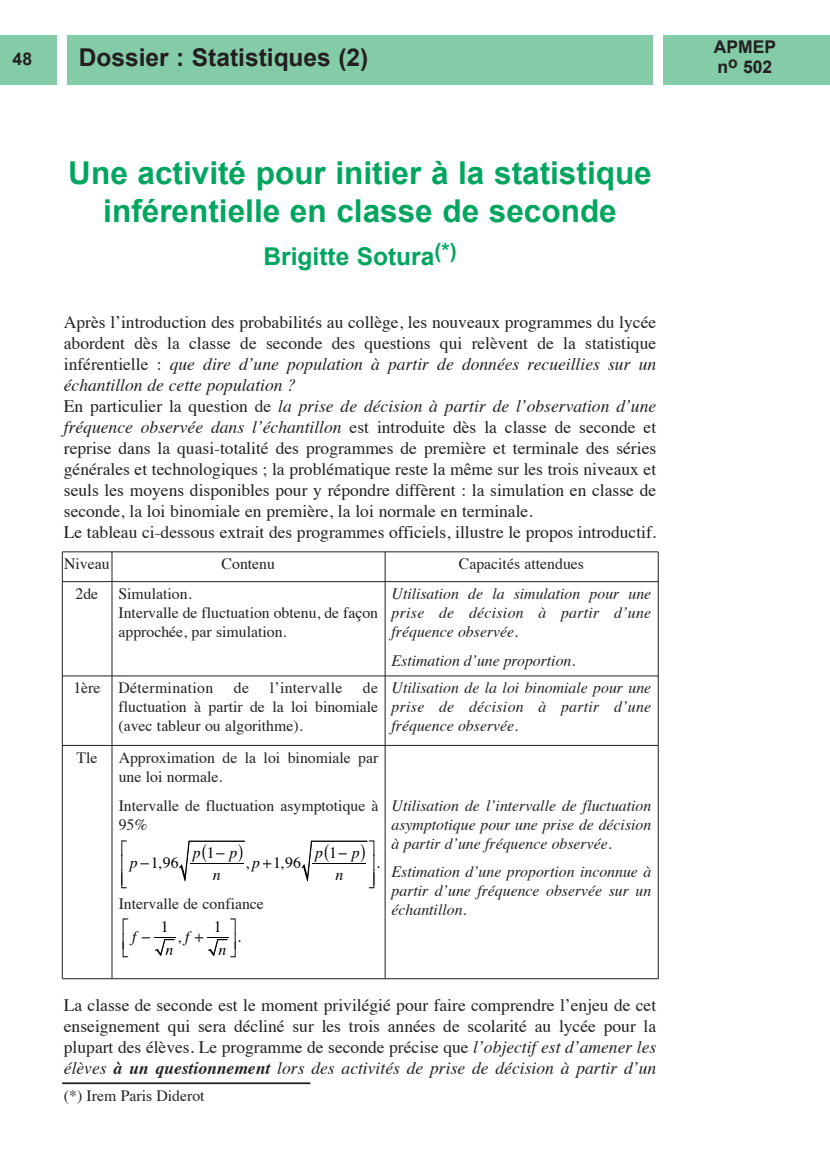
<style>
.page{position:relative;width:830px;height:1165px;background:#fff}
.page>*{position:absolute;margin:0;border:0;box-sizing:border-box;transform-origin:0 0}
.t1{font:700 31.5px/37.8px "Arial";color:#00a65f;text-align:center}
.t2{font:700 24.5px "Arial";color:#231f20}
.t3{font:700 24.5px "Arial";color:#00a65f}
.t4{font:17.5px/21px "Times";color:#231f20}
.t5{font:700 17.5px/19.6px "Arial";color:#231f20}
.t6{font:italic 15.75px/18.9px "Times";color:#231f20;text-align:justify}
.t7{font:15.75px/18.9px "Times";color:#231f20}
.t8{font:italic 15.75px/18.9px "Times";letter-spacing:.02em;color:#231f20}
.t9{font:15.75px "Times";letter-spacing:.02em;color:#231f20}
.t10{font:15.75px "Times";color:#000}
.t11{font:italic 15.75px/22.4px "Times";color:#000;text-align:center}
.s1{font-style:italic}
.s2{font-style:normal}
.s3{font-weight:700;font-style:italic}
</style>
<div class="page">
<div style="left:0;top:36px;width:57px;height:49px;background:#84cba7"></div>
<div style="left:67px;top:36px;width:585px;height:49px;background:#84cba7"></div>
<div style="left:662px;top:36px;width:167px;height:49px;background:#84cba7"></div>
<hr style="left:62px;top:1082px;width:248px;height:1px;background:#231f20">
<hr style="left:62px;top:551px;width:596px;height:1px;background:#231f20">
<hr style="left:62px;top:581px;width:596px;height:1px;background:#231f20">
<hr style="left:62px;top:675px;width:596px;height:1px;background:#231f20">
<hr style="left:62px;top:745px;width:595px;height:1px;background:#231f20">
<hr style="left:62px;top:978px;width:596px;height:1px;background:#231f20">
<hr style="left:62px;top:551px;width:1px;height:427px;background:#231f20">
<hr style="left:112px;top:551px;width:1px;height:427px;background:#231f20">
<hr style="left:384px;top:551px;width:1px;height:427px;background:#231f20">
<hr style="left:657px;top:551px;width:1px;height:427px;background:#231f20">
<svg style="left:179px;top:840px;width:66px;height:41px"></svg>
<svg style="left:302px;top:840px;width:66px;height:42px"></svg>
<svg style="left:154px;top:937px;width:21px;height:18px"></svg>
<svg style="left:207px;top:937px;width:22px;height:19px"></svg>
<p class="t5" style="left:13px;top:49px;width:21px">48</p>
<h2 class="t2" style="left:79px;top:43px;width:291px">Dossier : Statistiques (2)</h2>
<p class="t5" style="left:713px;top:37px;width:64px">APMEP n<sup>o</sup> 502</p>
<h1 class="t1" style="left:68px;top:154px;width:584px">Une activité pour initier à la statistique inférentielle en classe de seconde</h1>
<h2 class="t3" style="left:263px;top:243px;width:194px">Brigitte Sotura<sup>(*)</sup></h2>
<p class="t4" style="left:64px;top:313px;width:593px">Après l’introduction des probabilités au collège, les nouveaux programmes du lycée abordent dès la classe de seconde des questions qui relèvent de la statistique inférentielle : <span class="s1">que dire d’une population à partir de données recueillies sur un échantillon de cette population ?<br></span>En particulier la question de <span class="s1">la prise de décision à partir de l’observation d’une fréquence observée dans l’échantillon</span> est introduite dès la classe de seconde et reprise dans la quasi-totalité des programmes de première et terminale des séries générales et technologiques ; la problématique reste la même sur les trois niveaux et seuls les moyens disponibles pour y répondre diffèrent : la simulation en classe de seconde, la loi binomiale en première, la loi normale en terminale.<br>Le tableau ci-dessous extrait des programmes officiels, illustre le propos introductif.</p>
<p class="t7" style="left:64px;top:556px;width:47px">Niveau</p>
<p class="t7" style="left:221px;top:556px;width:55px">Contenu</p>
<p class="t7" style="left:458px;top:556px;width:127px">Capacités attendues</p>
<p class="t7" style="left:118px;top:585px;width:261px">Simulation.<br>Intervalle de fluctuation obtenu, de façon approchée, par simulation.</p>
<p class="t7" style="left:75px;top:585px;width:24px">2de</p>
<p class="t6" style="left:391px;top:585px;width:261px">Utilisation de la simulation pour une prise de décision à partir d’une fréquence observée.</p>
<p class="t6" style="left:391px;top:648px;width:261px;line-height:27.7px">Estimation d’une proportion.<br>Utilisation de la loi binomiale pour une</p>
<p class="t8" style="left:391px;top:698px;width:261px">prise de décision à partir d’une fréquence observée.</p>
<p class="t9" style="left:118px;top:681px;width:96px">Détermination</p>
<p class="t7" style="left:234px;top:680px;width:17px">de</p>
<p class="t9" style="left:269px;top:681px;width:74px">l’intervalle</p>
<p class="t7" style="left:118px;top:680px;width:261px;text-align:justify;text-indent:244px">de fluctuation à partir de la loi binomiale (avec tableur ou algorithme).</p>
<p class="t7" style="left:73px;top:680px;width:29px">1ère</p>
<p class="t7" style="left:76px;top:749px;width:22px">Tle</p>
<p class="t7" style="left:119px;top:749px;width:261px">Approximation de la loi binomiale par une loi normale.</p>
<p class="t7" style="left:119px;top:797px;width:261px">Intervalle de fluctuation asymptotique à<br>95%</p>
<p class="t10" style="left:130px;top:856px;width:50px"><span class="s1">p</span> 1,96</p>
<p class="t11" style="left:193px;top:842px;width:46px">p<span class="s2">1</span> p n</p>
<p class="t10" style="left:245px;top:856px;width:57px">,<span class="s1">p</span> 1,96</p>
<p class="t11" style="left:315px;top:842px;width:46px">p<span class="s2">1</span> p n</p>
<p class="t7" style="left:119px;top:895px;width:147px">Intervalle de confiance</p>
<p class="t11" style="left:132px;top:926px;width:6px">f</p>
<p class="t10" style="left:161px;top:920px;width:9px">1</p>
<p class="t11" style="left:165px;top:939px;width:9px">n</p>
<p class="t10" style="left:177px;top:930px;width:14px">, <span class="s1">f</span></p>
<p class="t10" style="left:214px;top:920px;width:9px">1</p>
<p class="t11" style="left:218px;top:939px;width:9px">n</p>
<p class="t10" style="left:237px;top:930px;width:5px">.</p>
<p class="t10" style="left:376px;top:856px;width:5px">.</p>
<p class="t6" style="left:391px;top:797px;width:261px">Utilisation de l’intervalle de fluctuation asymptotique pour une prise de décision à partir d’une fréquence observée.</p>
<p class="t6" style="left:391px;top:863px;width:261px">Estimation d’une proportion inconnue à partir d’une fréquence observée sur un échantillon.</p>
<p class="t4" style="left:64px;top:995px;width:593px;text-align:justify">La classe de seconde est le moment privilégié pour faire comprendre l’enjeu de cet enseignement qui sera décliné sur les trois années de scolarité au lycée pour la plupart des élèves. Le programme de seconde précise que <span class="s1">l’objectif est d’amener les élèves</span> <span class="s3">à un questionnement</span> <span class="s1">lors des activités de prise de décision à partir d’un</span></p>
<p class="t7" style="left:64px;top:1087px;width:142px">(*) Irem Paris Diderot</p>
</div>
